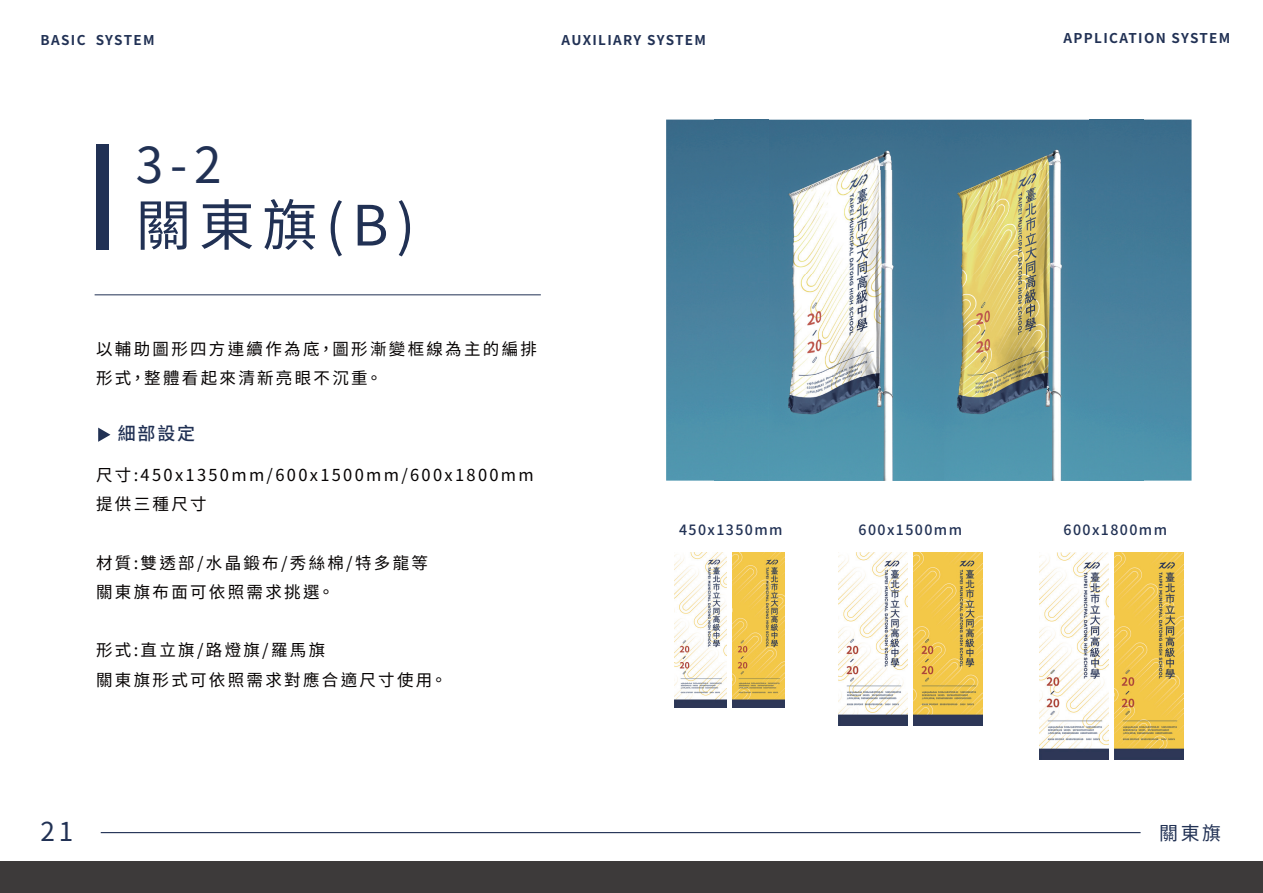
<style>
.page{position:relative;width:1263px;height:893px;background:#fff}
.page>*{position:absolute;margin:0;border:0;box-sizing:border-box;transform-origin:0 0}
.t1{font:55.5px "Noto Sans CJ Ktc";color:#213154}
.t2{font:49.5px "Noto Sans CJ Ktc";color:#213154}
.t3{font:26.1px "Noto Sans CJ Ktc";color:#213154}
.t4{font:18.9px "Noto Sans CJ Ktc";color:#213154}
.t5{font:500 18px "Noto Sans CJ Ktc";color:#213154}
.t6{font:16.5px/29.2px "Noto Sans CJ Ktc";letter-spacing:.14em;color:#060303}
.t7{font:500 14.25px "Noto Sans CJ Ktc";letter-spacing:.1em;color:#213154}
.t8{font:700 13.5px "Noto Sans CJ Ktc";letter-spacing:.1em;color:#213154}
</style>
<div class="page">
<svg style="left:98px;top:428px;width:12px;height:14px"></svg>
<div style="left:768px;top:120px;width:321px;height:51px;background:#3d6f8c"></div>
<img style="left:768px;top:171px;width:321px;height:310px">
<img style="left:666px;top:120px;width:48px;height:361px">
<img style="left:714px;top:120px;width:54px;height:361px">
<img style="left:1143px;top:120px;width:48px;height:361px">
<img style="left:1089px;top:120px;width:54px;height:361px">
<hr style="left:95px;top:294px;width:446px;height:1px;background:#213154">
<hr style="left:101px;top:832px;width:1039px;height:1px;background:#213154">
<div style="left:0;top:861px;width:1263px;height:32px;background:#3d3a3a"></div>
<div style="left:96px;top:145px;width:13px;height:105px;background:#213154"></div>
<img style="left:732px;top:553px;width:52px;height:155px">
<img style="left:674px;top:553px;width:52px;height:155px">
<img style="left:914px;top:553px;width:69px;height:172px">
<img style="left:839px;top:553px;width:69px;height:172px">
<img style="left:1114px;top:553px;width:69px;height:206px">
<img style="left:1039px;top:553px;width:69px;height:206px">
<p class="t8" style="left:41px;top:32px;width:116px">BASIC SYSTEM</p>
<p class="t8" style="left:562px;top:32px;width:146px">AUXILIARY SYSTEM</p>
<p class="t8" style="left:1063px;top:31px;width:168px">APPLICATION SYSTEM</p>
<h2 class="t2" style="left:136px;top:137px;width:87px">3-2</h2>
<h1 class="t1" style="left:136px;top:194px;width:281px">關東旗(B)</h1>
<p class="t6" style="left:96px;top:334px;width:442px">以輔助圖形四方連續作為底，圖形漸變框線為主的編排形式，整體看起來清新亮眼不沉重。</p>
<p class="t5" style="left:118px;top:424px;width:79px">細部設定</p>
<p class="t6" style="left:96px;top:461px;width:439px">尺寸:450x1350mm/600x1500mm/600x1800mm提供三種尺寸</p>
<p class="t6" style="left:96px;top:548px;width:333px">材質:雙透部/水晶鍛布/秀絲棉/特多龍等關東旗布面可依照需求挑選。</p>
<p class="t6" style="left:96px;top:636px;width:352px">形式:直立旗/路燈旗/羅馬旗<br>關東旗形式可依照需求對應合適尺寸使用。</p>
<p class="t7" style="left:679px;top:522px;width:105px">450x1350mm</p>
<p class="t7" style="left:858px;top:522px;width:105px">600x1500mm</p>
<p class="t7" style="left:1063px;top:522px;width:105px">600x1800mm</p>
<h3 class="t3" style="left:41px;top:816px;width:34px">21</h3>
<p class="t4" style="left:1159px;top:822px;width:64px">關東旗</p>
</div>
